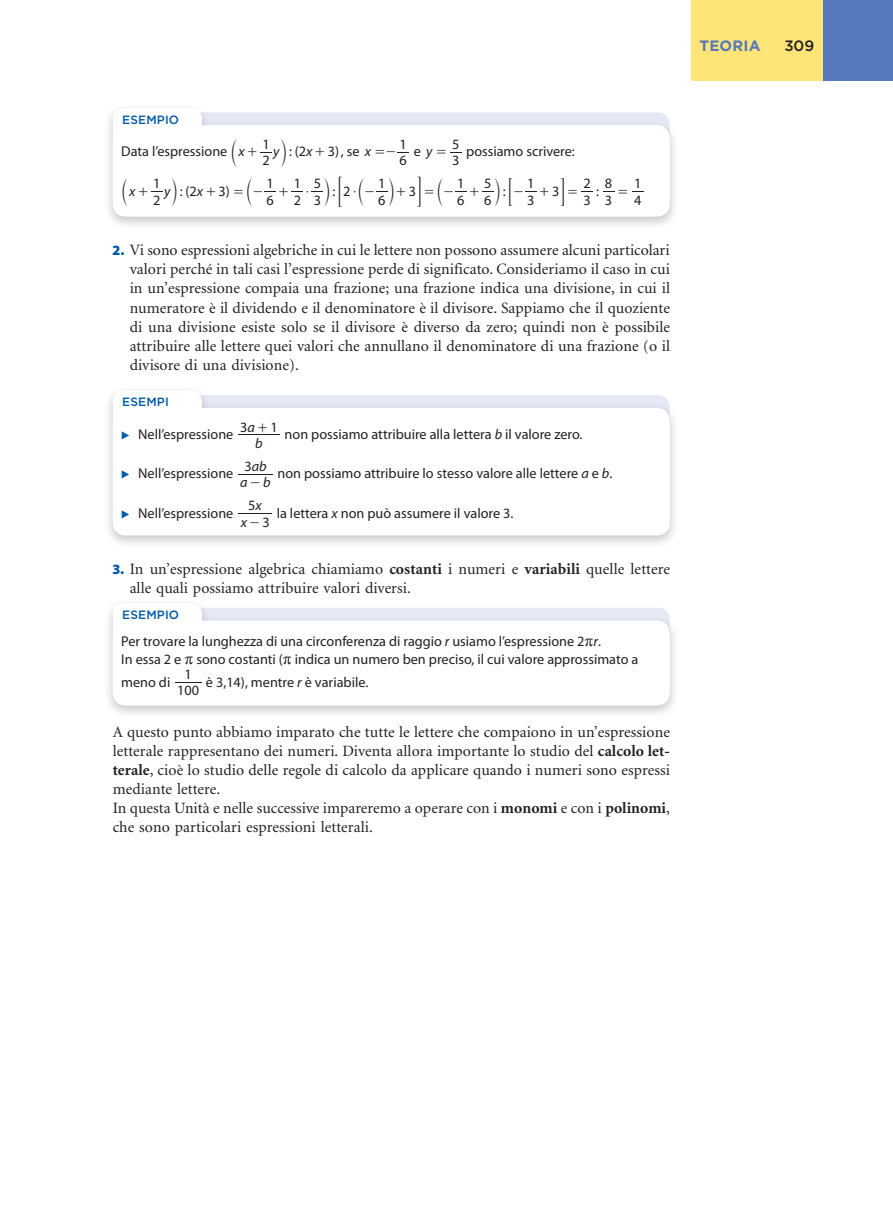
<style>
.page{position:relative;width:893px;height:1212px;background:#fff}
.page>*{position:absolute;margin:0;border:0;box-sizing:border-box;transform-origin:0 0}
.t1{font:15.75px/19px "Minion";letter-spacing:.005em;color:#231f20}
.t2{font:700 15px "Gotham";letter-spacing:.01em;color:#5679bd}
.t3{font:500 15px "Gotham";color:#231f20}
.t4{font:14.25px/18px "Myriad Pro";color:#231f20}
.t5{font:14.25px "MM Century Old";color:#231f20}
.t6{font:italic 14.25px "Myriad Pro";color:#231f20}
.t7{font:700 14.25px "MM Binary";color:#231f20}
.t8{font:13.65px "MM Variable A";color:#231f20;scale:1.06 1}
.t9{font:500 12px "Gotham";letter-spacing:.01em;color:#015aaa}
.s1{font-style:italic}
.s2{font-family:"MM Century Old"}
.s3{font-family:"MM Century Old";font-size:14.25px}
.s4{font-family:"MM Variable B";font-size:15px}
.s5{font-family:"MM Variable A";font-size:13.65px}
.s6{font-family:"Myriad Pro"}
.s7{font-family:"MM Variable B";font-size:13.95px}
.s8{font-family:"MM Variable B";font-size:13.8px}
.s9{font-family:"MM Binary";font-weight:700}
.s10{font-family:"Myriad Pro";font-weight:900;font-size:14.25px;color:#015aaa}
.s11{color:#015aaa}
.s12{font-style:normal}
.s13{font-family:"MM Century Old";font-style:normal}
.s14{font-weight:700}
.s15{font-family:"MM Greek";font-size:13.5px}
</style>
<div class="page">
<div style="left:691px;top:0;width:191px;height:81px;background:#ffe578"></div>
<div style="left:823px;top:0;width:70px;height:81px;background:#5679bd"></div>
<div style="left:103px;top:103px;width:576px;height:127px;background:#231f20;opacity:.25"></div>
<svg style="left:113px;top:125px;width:557px;height:92px"></svg>
<svg style="left:260px;top:152px;width:12px;height:1px"></svg>
<svg style="left:397px;top:152px;width:12px;height:1px"></svg>
<svg style="left:450px;top:152px;width:12px;height:1px"></svg>
<svg style="left:151px;top:191px;width:12px;height:1px"></svg>
<svg style="left:264px;top:191px;width:12px;height:1px"></svg>
<svg style="left:376px;top:191px;width:12px;height:1px"></svg>
<svg style="left:455px;top:191px;width:12px;height:1px"></svg>
<svg style="left:482px;top:191px;width:12px;height:1px"></svg>
<svg style="left:525px;top:191px;width:12px;height:1px"></svg>
<svg style="left:581px;top:191px;width:12px;height:1px"></svg>
<div style="left:113px;top:108px;width:89px;height:26px;background:#fff;border-radius:10px"></div>
<div style="left:103px;top:386px;width:576px;height:163px;background:#231f20;opacity:.25"></div>
<svg style="left:113px;top:408px;width:557px;height:127px"></svg>
<hr style="left:238px;top:435px;width:42px;height:1px;background:#231f20">
<hr style="left:238px;top:474px;width:35px;height:1px;background:#231f20">
<hr style="left:238px;top:513px;width:34px;height:1px;background:#231f20">
<div style="left:113px;top:391px;width:89px;height:25px;background:#fff;border-radius:10px"></div>
<div style="left:103px;top:598px;width:576px;height:121px;background:#231f20;opacity:.25"></div>
<svg style="left:113px;top:620px;width:557px;height:85px"></svg>
<svg style="left:175px;top:682px;width:26px;height:1px"></svg>
<div style="left:113px;top:603px;width:89px;height:26px;background:#fff;border-radius:10px"></div>
<p class="t9" style="left:122px;top:112px;width:58px">ESEMPIO</p>
<p class="t8" style="left:231px;top:144px;width:7px">C</p>
<p class="t8" style="left:281px;top:144px;width:7px">M</p>
<p class="t4" style="left:299px;top:142px;width:9px">2</p>
<p class="t4" style="left:452px;top:135px;width:9px">5</p>
<p class="t4" style="left:262px;top:135px;width:9px">1</p>
<p class="t4" style="left:400px;top:135px;width:9px">1</p>
<p class="t4" style="left:121px;top:142px;width:138px">Data l’espressione <span class="s1">x</span> <span class="s2">+</span></p>
<p class="t4" style="left:273px;top:142px;width:174px"><span class="s1">y</span> :( <span class="s1">x</span><span class="s2">+</span>3 , se <span class="s1">x</span><span class="s2">=-</span> e <span class="s1">y</span><span class="s2">=</span></p>
<p class="t4" style="left:335px;top:142px;width:6px">)</p>
<p class="t4" style="left:262px;top:151px;width:9px">2</p>
<p class="t4" style="left:452px;top:151px;width:9px">3</p>
<p class="t4" style="left:400px;top:151px;width:9px">6</p>
<p class="t4" style="left:466px;top:142px;width:110px">possiamo scrivere:</p>
<p class="t8" style="left:122px;top:183px;width:26px">C <span class="s3">+</span></p>
<p class="t8" style="left:172px;top:183px;width:7px">M</p>
<p class="t5" style="left:279px;top:184px;width:11px">+</p>
<p class="t8" style="left:324px;top:183px;width:49px">M <span class="s4">;</span> C<span class="s3">-</span></p>
<p class="t4" style="left:378px;top:174px;width:9px">1</p>
<p class="t5" style="left:389px;top:184px;width:190px"><span class="s5">M</span>+<span class="s6">3</span> =<span class="s4">E</span> <span class="s5">C</span>- + <span class="s5">M</span> <span class="s7">;</span>- + <span class="s8">E</span>=</p>
<p class="t6" style="left:129px;top:182px;width:8px">x</p>
<p class="t4" style="left:164px;top:182px;width:100px"><span class="s1">y</span> :( <span class="s1">x</span><span class="s2">+</span>3)<span class="s2">= -</span><span class="s5">C</span></p>
<p class="t4" style="left:332px;top:182px;width:4px">:</p>
<p class="t4" style="left:503px;top:182px;width:4px">:</p>
<p class="t4" style="left:596px;top:182px;width:4px">:</p>
<p class="t4" style="left:605px;top:174px;width:9px">8</p>
<p class="t4" style="left:583px;top:174px;width:9px">2</p>
<p class="t4" style="left:314px;top:174px;width:9px">5</p>
<p class="t4" style="left:484px;top:174px;width:9px">5</p>
<p class="t4" style="left:153px;top:174px;width:9px">1</p>
<p class="t4" style="left:267px;top:174px;width:9px">1</p>
<p class="t4" style="left:294px;top:174px;width:9px">1</p>
<p class="t4" style="left:457px;top:174px;width:9px">1</p>
<p class="t4" style="left:527px;top:174px;width:9px">1</p>
<p class="t4" style="left:634px;top:174px;width:9px">1</p>
<p class="t4" style="left:190px;top:182px;width:9px">2</p>
<p class="t4" style="left:343px;top:182px;width:14px">2<span class="s9">$</span></p>
<p class="t4" style="left:552px;top:182px;width:9px">3</p>
<p class="t7" style="left:306px;top:184px;width:4px">$</p>
<p class="t5" style="left:618px;top:184px;width:11px">=</p>
<p class="t4" style="left:153px;top:190px;width:9px">2</p>
<p class="t4" style="left:583px;top:190px;width:9px">3</p>
<p class="t4" style="left:294px;top:190px;width:9px">2</p>
<p class="t4" style="left:314px;top:190px;width:9px">3</p>
<p class="t4" style="left:527px;top:190px;width:9px">3</p>
<p class="t4" style="left:605px;top:190px;width:9px">3</p>
<p class="t4" style="left:267px;top:190px;width:9px">6</p>
<p class="t4" style="left:378px;top:190px;width:9px">6</p>
<p class="t4" style="left:457px;top:190px;width:9px">6</p>
<p class="t4" style="left:484px;top:190px;width:9px">6</p>
<p class="t4" style="left:634px;top:190px;width:9px">4</p>
<p class="t1" style="left:130px;top:241px;width:542px;text-align:justify;text-indent:-17px"><span class="s10">2.</span> Vi sono espressioni algebriche in cui le lettere non possono assumere alcuni particolari valori perché in tali casi l’espressione perde di significato. Consideriamo il caso in cui in un’espressione compaia una frazione; una frazione indica una divisione, in cui il numeratore è il dividendo e il denominatore è il divisore. Sappiamo che il quoziente di una divisione esiste solo se il divisore è diverso da zero; quindi non è possibile attribuire alle lettere quei valori che annullano il denominatore di una frazione (o il divisore di una divisione).</p>
<p class="t9" style="left:122px;top:395px;width:48px">ESEMPI</p>
<p class="t4" style="left:240px;top:418px;width:39px">3<span class="s1">a</span><span class="s2">+</span>1</p>
<p class="t4" style="left:121px;top:425px;width:114px"><span class="s11">▶</span> Nell’espressione</p>
<p class="t6" style="left:255px;top:435px;width:9px">b</p>
<p class="t4" style="left:285px;top:425px;width:299px">non possiamo attribuire alla lettera <span class="s1">b</span> il valore zero.</p>
<p class="t6" style="left:244px;top:457px;width:24px"><span class="s12">3</span>ab</p>
<p class="t5" style="left:251px;top:476px;width:11px">-</p>
<p class="t4" style="left:121px;top:464px;width:114px"><span class="s11">▶</span> Nell’espressione</p>
<p class="t6" style="left:240px;top:474px;width:32px">a b</p>
<p class="t4" style="left:278px;top:464px;width:336px">non possiamo attribuire lo stesso valore alle lettere <span class="s1">a</span> e <span class="s1">b</span>.</p>
<p class="t4" style="left:248px;top:496px;width:15px">5<span class="s1">x</span></p>
<p class="t4" style="left:121px;top:504px;width:114px"><span class="s11">▶</span> Nell’espressione</p>
<p class="t6" style="left:241px;top:513px;width:31px">x<span class="s13">-</span><span class="s12">3</span></p>
<p class="t4" style="left:277px;top:504px;width:238px">la lettera <span class="s1">x</span> non può assumere il valore 3.</p>
<p class="t1" style="left:130px;top:560px;width:542px;text-indent:-17px"><span class="s10">3.</span> In un’espressione algebrica chiamiamo <span class="s14">costanti</span> i numeri e <span class="s14">variabili</span> quelle lettere alle quali possiamo attribuire valori diversi.</p>
<p class="t4" style="left:121px;top:632px;width:519px">Per trovare la lunghezza di una circonferenza di raggio <span class="s1">r</span> usiamo l’espressione 2<span class="s15">r</span><span class="s1">r</span>.<br>In essa 2 e <span class="s15">r</span> sono costanti (<span class="s15">r</span> indica un numero ben preciso, il cui valore approssimato a</p>
<p class="t4" style="left:121px;top:672px;width:51px">meno di</p>
<p class="t4" style="left:177px;top:681px;width:23px">100</p>
<p class="t9" style="left:122px;top:607px;width:58px">ESEMPIO</p>
<p class="t4" style="left:184px;top:665px;width:9px">1</p>
<p class="t4" style="left:206px;top:672px;width:164px">è 3,14), mentre <span class="s1">r</span> è variabile.</p>
<p class="t1" style="left:113px;top:723px;width:559px">A questo punto abbiamo imparato che tutte le lettere che compaiono in un’espressione letterale rappresentano dei numeri. Diventa allora importante lo studio del <span class="s14">calcolo let&shy;terale</span>, cioè lo studio delle regole di calcolo da applicare quando i numeri sono espressi mediante lettere.<br>In questa Unità e nelle successive impareremo a operare con i <span class="s14">monomi</span> e con i <span class="s14">polinomi</span>, che sono particolari espressioni letterali.</p>
<p class="t2" style="left:699px;top:37px;width:63px">TEORIA</p>
<p class="t3" style="left:784px;top:37px;width:31px">309</p>
</div>
